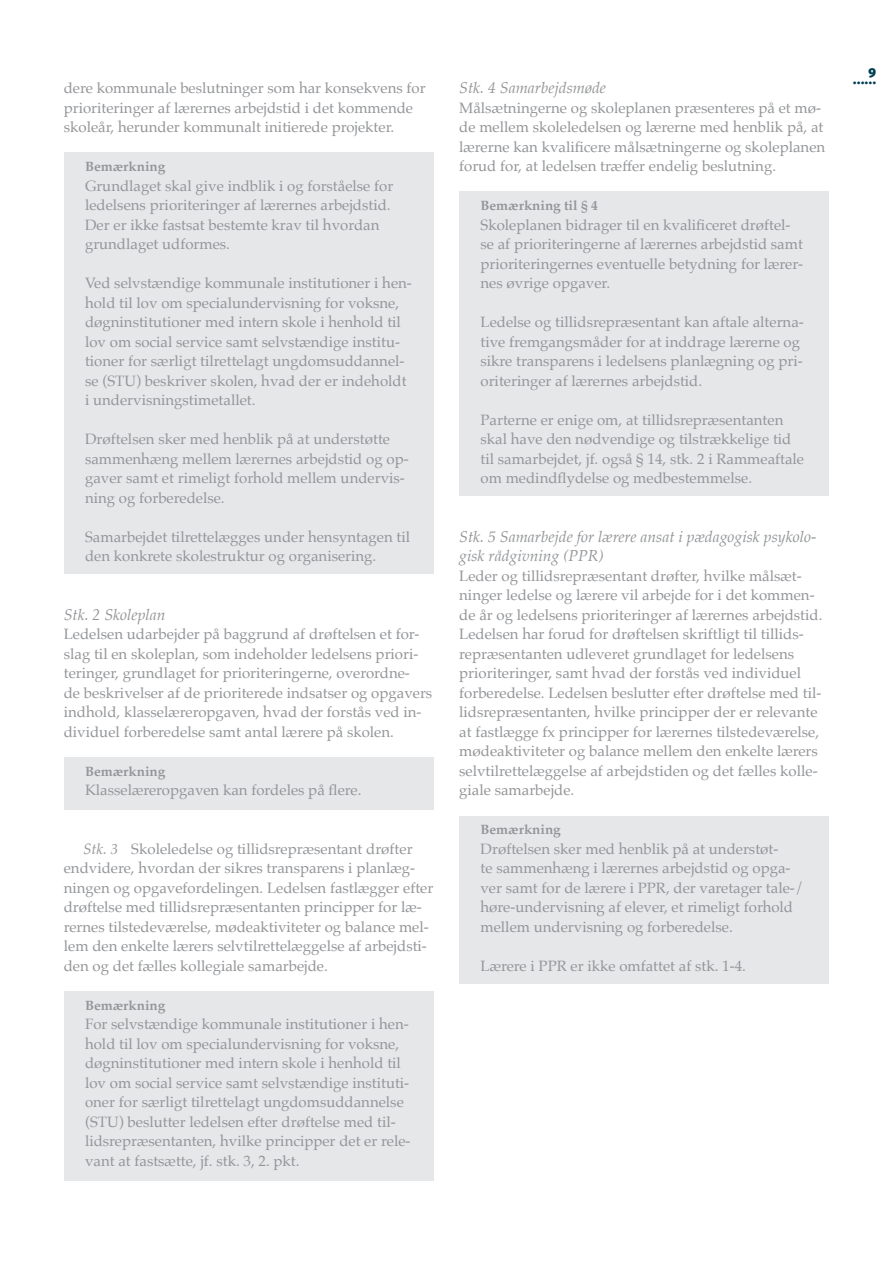
<style>
.page{position:relative;width:893px;height:1263px;background:#fff}
.page>*{position:absolute;margin:0;border:0;box-sizing:border-box;transform-origin:0 0}
._010_LC_KL_-_STK_ML{font:italic 15.75px/19.5px "Palatino";color:#939598}
._009_Brødtxt___UDEN{font:15px/19.5px "Palatino";color:#939598}
._009_KL_LC_Brødtxt{font:15px/19.5px "Palatino";color:#939598}
._009_Brødtxt___1_lin{font:15px/19.5px "Palatino";color:#939598}
._010_LC_KL_-_STK_Brø{font:15px/19.5px "Palatino";color:#939598}
._010_LC_KL_BEMÆRKNIN{font:700 13.5px "Palatino";color:#939598}
.t1{font:800 13.5px "Fira Sans";color:#003e52}
.s1{font-style:italic}
</style>
<div class="page">
<div style="left:64px;top:153px;width:370px;height:109px;background:#e6e7e9"></div>
<div style="left:64px;top:250px;width:370px;height:168px;background:#e6e7e9"></div>
<div style="left:64px;top:406px;width:370px;height:109px;background:#e6e7e9"></div>
<div style="left:64px;top:504px;width:370px;height:70px;background:#e6e7e9"></div>
<div style="left:64px;top:757px;width:370px;height:53px;background:#e6e7e9"></div>
<div style="left:64px;top:991px;width:370px;height:189px;background:#e6e7e9"></div>
<div style="left:459px;top:192px;width:370px;height:109px;background:#e6e7e9"></div>
<div style="left:459px;top:289px;width:370px;height:109px;background:#e6e7e9"></div>
<div style="left:459px;top:387px;width:370px;height:109px;background:#e6e7e9"></div>
<div style="left:459px;top:816px;width:370px;height:128px;background:#e6e7e9"></div>
<div style="left:459px;top:933px;width:370px;height:50px;background:#e6e7e9"></div>
<p class="_009_KL_LC_Brødtxt" style="left:64px;top:78px;width:363px">dere kommunale beslutninger som har konsekvens for prioriteringer af lærernes arbejdstid i det kommende skoleår, herunder kommunalt initierede projekter.</p>
<p class="_010_LC_KL_BEMÆRKNIN" style="left:85px;top:155px;width:82px">Bemærkning</p>
<p class="_009_Brødtxt___UDEN" style="left:85px;top:176px;width:310px">Grundlaget skal give indblik i og forståelse for ledelsens prioriteringer af lærernes arbejdstid.<br>Der er ikke fastsat bestemte krav til hvordan grundlaget udformes.</p>
<p class="_009_Brødtxt___UDEN" style="left:85px;top:273px;width:328px">Ved selvstændige kommunale institutioner i hen&shy;hold til lov om specialundervisning for voksne, døgninstitutioner med intern skole i henhold til lov om social service samt selvstændige institu&shy;tioner for særligt tilrettelagt ungdomsuddannel&shy;se (STU) beskriver skolen, hvad der er indeholdt i undervisningstimetallet.</p>
<p class="_009_Brødtxt___UDEN" style="left:85px;top:429px;width:325px">Drøftelsen sker med henblik på at understøtte sammenhæng mellem lærernes arbejdstid og op&shy;gaver samt et rimeligt forhold mellem undervis&shy;ning og forberedelse.</p>
<p class="_009_Brødtxt___UDEN" style="left:85px;top:527px;width:327px">Samarbejdet tilrettelægges under hensyntagen til den konkrete skolestruktur og organisering.</p>
<p class="_010_LC_KL_-_STK_ML" style="left:64px;top:604px;width:103px">Stk. 2 Skoleplan</p>
<p class="_009_KL_LC_Brødtxt" style="left:64px;top:624px;width:370px">Ledelsen udarbejder på baggrund af drøftelsen et for&shy;slag til en skoleplan, som indeholder ledelsens priori&shy;teringer, grundlaget for prioriteringerne, overordne-<br>de beskrivelser af de prioriterede indsatser og opgavers indhold, klasselæreropgaven, hvad der forstås ved in&shy;dividuel forberedelse samt antal lærere på skolen.</p>
<p class="_010_LC_KL_BEMÆRKNIN" style="left:85px;top:759px;width:82px">Bemærkning</p>
<p class="_009_Brødtxt___1_lin" style="left:85px;top:780px;width:278px">Klasselæreropgaven kan fordeles på flere.</p>
<p class="_010_LC_KL_-_STK_Brø" style="left:64px;top:839px;width:371px;text-indent:19px"><span class="s1">Stk. 3</span> Skoleledelse og tillidsrepræsentant drøfter endvidere, hvordan der sikres transparens i planlæg&shy;ningen og opgavefordelingen. Ledelsen fastlægger efter drøftelse med tillidsrepræsentanten principper for læ&shy;rernes tilstedeværelse, mødeaktiviteter og balance mel&shy;lem den enkelte lærers selvtilrettelæggelse af arbejdsti&shy;den og det fælles kollegiale samarbejde.</p>
<p class="_010_LC_KL_BEMÆRKNIN" style="left:85px;top:993px;width:82px">Bemærkning</p>
<p class="_009_Brødtxt___1_lin" style="left:85px;top:1014px;width:327px">For selvstændige kommunale institutioner i hen&shy;hold til lov om specialundervisning for voksne, døgninstitutioner med intern skole i henhold til lov om social service samt selvstændige instituti&shy;oner for særligt tilrettelagt ungdomsuddannelse (STU) beslutter ledelsen efter drøftelse med til&shy;lidsrepræsentanten, hvilke principper det er rele&shy;vant at fastsætte, jf. stk. 3, 2. pkt.</p>
<p class="_010_LC_KL_-_STK_ML" style="left:459px;top:78px;width:148px">Stk. 4 Samarbejdsmøde</p>
<p class="_009_KL_LC_Brødtxt" style="left:459px;top:98px;width:367px">Målsætningerne og skoleplanen præsenteres på et mø&shy;de mellem skoleledelsen og lærerne med henblik på, at lærerne kan kvalificere målsætningerne og skoleplanen forud for, at ledelsen træffer endelig beslutning.</p>
<p class="_010_LC_KL_BEMÆRKNIN" style="left:480px;top:194px;width:119px">Bemærkning til § 4</p>
<p class="_009_Brødtxt___UDEN" style="left:480px;top:215px;width:324px">Skoleplanen bidrager til en kvalificeret drøftel&shy;se af prioriteringerne af lærernes arbejdstid samt prioriteringernes eventuelle betydning for lærer&shy;nes øvrige opgaver.</p>
<p class="_009_Brødtxt___UDEN" style="left:480px;top:312px;width:325px">Ledelse og tillidsrepræsentant kan aftale alterna&shy;tive fremgangsmåder for at inddrage lærerne og sikre transparens i ledelsens planlægning og pri&shy;oriteringer af lærernes arbejdstid.</p>
<p class="_009_Brødtxt___UDEN" style="left:480px;top:410px;width:325px">Parterne er enige om, at tillidsrepræsentanten skal have den nødvendige og tilstrækkelige tid til samarbejdet, jf. også § 14, stk. 2 i Rammeaftale om medindflydelse og medbestemmelse.</p>
<p class="_010_LC_KL_-_STK_ML" style="left:459px;top:526px;width:359px">Stk. 5 Samarbejde for lærere ansat i pædagogisk psykolo&shy;gisk rådgivning (PPR)</p>
<p class="_009_KL_LC_Brødtxt" style="left:459px;top:566px;width:364px">Leder og tillidsrepræsentant drøfter, hvilke målsæt&shy;ninger ledelse og lærere vil arbejde for i det kommen&shy;de år og ledelsens prioriteringer af lærernes arbejdstid.<br>Ledelsen har forud for drøftelsen skriftligt til tillids&shy;repræsentanten udleveret grundlaget for ledelsens prioriteringer, samt hvad der forstås ved individuel forberedelse. Ledelsen beslutter efter drøftelse med til&shy;lidsrepræsentanten, hvilke principper der er relevante at fastlægge fx principper for lærernes tilstedeværelse, mødeaktiviteter og balance mellem den enkelte lærers selvtilrettelæggelse af arbejdstiden og det fælles kolle&shy;giale samarbejde.</p>
<p class="_010_LC_KL_BEMÆRKNIN" style="left:480px;top:818px;width:82px">Bemærkning</p>
<p class="_009_Brødtxt___UDEN" style="left:480px;top:839px;width:325px">Drøftelsen sker med henblik på at understøt-<br>te sammenhæng i lærernes arbejdstid og opga&shy;ver samt for de lærere i PPR, der varetager tale-/ høre-undervisning af elever, et rimeligt forhold mellem undervisning og forberedelse.</p>
<p class="_009_Brødtxt___UDEN" style="left:480px;top:956px;width:265px">Lærere i PPR er ikke omfattet af stk. 1-4.</p>
<p class="t1" style="left:868px;top:60px;width:9px">9</p>
<p class="t1" style="left:853px;top:67px;width:24px">......</p>
</div>
